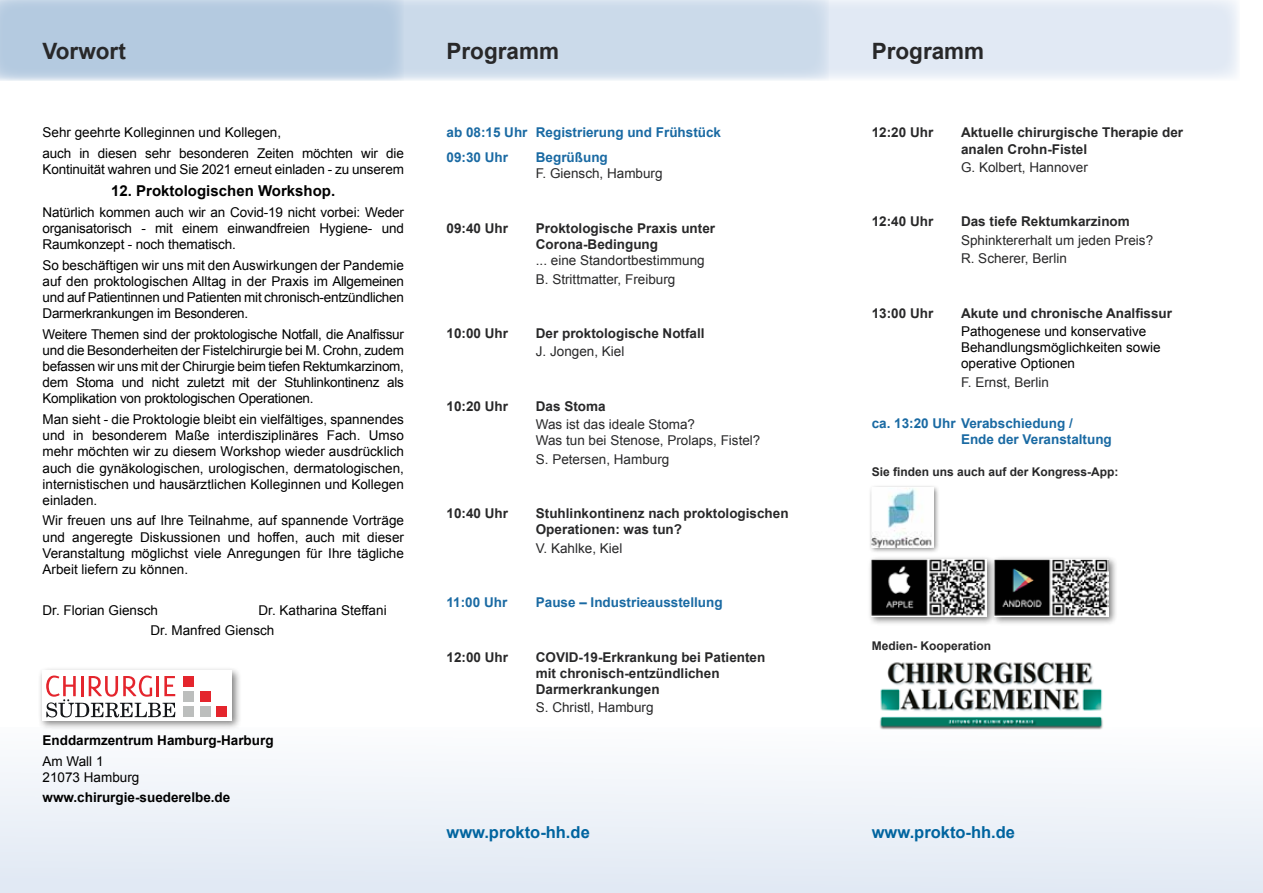
<style>
.page{position:relative;width:1263px;height:893px;background:#fff}
.page>*{position:absolute;margin:0;border:0;box-sizing:border-box;transform-origin:0 0}
.t1{font:700 22.5px "Arial";color:#282829}
.t2{font:700 16.5px "Arial";color:#00649f}
.t3{font:700 15px "Arial";color:#000}
.t4{font:13.5px/16.2px "Arial";color:#000;text-align:justify}
.t5{font:700 13.5px/16.2px "Arial";color:#282829}
.t6{font:13.5px/18.3px "Arial";color:#282829}
.t7{font:700 13.5px/24.8px "Arial";color:#1a6aa3}
.t8{font:700 13.5px "Arial";color:#000}
.t9{font:700 12px "Arial";color:#282829}
</style>
<div class="page">
<div style="left:0;top:0;width:1239px;height:81px;background:#e1e9f4"></div>
<div style="left:0;top:0;width:829px;height:81px;background:#cbdaea"></div>
<div style="left:0;top:0;width:404px;height:81px;background:#b4cae0"></div>
<div style="left:0;top:727px;width:1263px;height:166px;background:linear-gradient(to right,#edf2f8,#eff3f9)"></div>
<div style="left:38px;top:666px;width:204px;height:65px;background:#000;opacity:.5"></div>
<div style="left:43px;top:671px;width:189px;height:50px;background:#fff"></div>
<svg style="left:46px;top:675px;width:129px;height:42px"></svg>
<div style="left:183px;top:676px;width:11px;height:10px;background:#e4252d"></div>
<div style="left:183px;top:691px;width:11px;height:10px;background:#bcbebd"></div>
<div style="left:183px;top:706px;width:11px;height:11px;background:#bcbebd"></div>
<div style="left:200px;top:691px;width:10px;height:11px;background:#e4252d"></div>
<div style="left:200px;top:706px;width:10px;height:11px;background:#bcbebd"></div>
<div style="left:216px;top:706px;width:11px;height:11px;background:#e4252d"></div>
<div style="left:868px;top:484px;width:73px;height:70px;background:#000;opacity:.5"></div>
<img style="left:872px;top:488px;width:61px;height:59px">
<div style="left:867px;top:555px;width:129px;height:70px;background:#000;opacity:.5"></div>
<img style="left:872px;top:560px;width:115px;height:57px">
<div style="left:990px;top:555px;width:128px;height:70px;background:#000;opacity:.5"></div>
<img style="left:994px;top:560px;width:115px;height:57px">
<img style="left:872px;top:662px;width:240px;height:67px">
<h1 class="t1" style="left:43px;top:36px;width:85px">Vorwort</h1>
<h1 class="t1" style="left:446px;top:36px;width:114px">Programm</h1>
<h1 class="t1" style="left:872px;top:36px;width:114px">Programm</h1>
<p class="t4" style="left:43px;top:123px;width:363px;line-height:20.4px">Sehr geehrte Kolleginnen und Kollegen,<br>auch in diesen sehr besonderen Zeiten möchten wir die</p>
<p class="t4" style="left:43px;top:161px;width:363px">Kontinuität wahren und Sie 2021 erneut einladen - zu unserem</p>
<p class="t3" style="left:111px;top:181px;width:225px">12. Proktologischen Workshop.</p>
<p class="t4" style="left:43px;top:204px;width:363px">Natürlich kommen auch wir an Covid-19 nicht vorbei: Weder organisatorisch - mit einem einwandfreien Hygiene- und Raumkonzept - noch thematisch.</p>
<p class="t4" style="left:43px;top:257px;width:363px">So beschäftigen wir uns mit den Auswirkungen der Pandemie auf den proktologischen Alltag in der Praxis im Allgemeinen und auf Patientinnen und Patienten mit chronisch-entzündlichen Darmerkrankungen im Besonderen.</p>
<p class="t4" style="left:43px;top:326px;width:363px">Weitere Themen sind der proktologische Notfall, die Analfissur und die Besonderheiten der Fistelchirurgie bei M. Crohn, zudem befassen wir uns mit der Chirurgie beim tiefen Rektumkarzinom, dem Stoma und nicht zuletzt mit der Stuhlinkontinenz als Komplikation von proktologischen Operationen.</p>
<p class="t4" style="left:43px;top:411px;width:363px">Man sieht - die Proktologie bleibt ein vielfältiges, spannendes und in besonderem Maße interdisziplinäres Fach. Umso mehr möchten wir zu diesem Workshop wieder ausdrücklich auch die gynäkologischen, urologischen, dermatologischen, internistischen und hausärztlichen Kolleginnen und Kollegen einladen.</p>
<p class="t4" style="left:43px;top:513px;width:363px">Wir freuen uns auf Ihre Teilnahme, auf spannende Vorträge und angeregte Diskussionen und hoffen, auch mit dieser Veranstaltung möglichst viele Anregungen für Ihre tägliche Arbeit liefern zu können.</p>
<p class="t4" style="left:43px;top:602px;width:117px">Dr. Florian Giensch</p>
<p class="t4" style="left:151px;top:600px;width:238px;line-height:20.4px;text-indent:108px">Dr. Katharina Steffani<br>Dr. Manfred Giensch</p>
<p class="t8" style="left:43px;top:731px;width:233px">Enddarmzentrum Hamburg-Harburg</p>
<p class="t4" style="left:43px;top:753px;width:98px">Am Wall 1<br>21073 Hamburg</p>
<p class="t8" style="left:43px;top:789px;width:189px">www.chirurgie-suederelbe.de</p>
<p class="t7" style="left:446px;top:121px;width:276px">ab 08:15 Uhr Registrierung und Frühstück<br>09:30 Uhr</p>
<p class="t7" style="left:536px;top:145px;width:73px">Begrüßung</p>
<p class="t6" style="left:536px;top:165px;width:128px">F. Giensch, Hamburg</p>
<p class="t5" style="left:446px;top:220px;width:63px">09:40 Uhr</p>
<p class="t5" style="left:536px;top:220px;width:181px">Proktologische Praxis unter<br>Corona-Bedingung</p>
<p class="t6" style="left:536px;top:251px;width:170px">... eine Standortbestimmung<br>B. Strittmatter, Freiburg</p>
<p class="t5" style="left:446px;top:326px;width:63px">10:00 Uhr</p>
<p class="t5" style="left:536px;top:326px;width:170px">Der proktologische Notfall</p>
<p class="t6" style="left:536px;top:343px;width:90px">J. Jongen, Kiel</p>
<p class="t5" style="left:446px;top:398px;width:63px">10:20 Uhr</p>
<p class="t5" style="left:536px;top:398px;width:71px">Das Stoma</p>
<p class="t6" style="left:536px;top:416px;width:226px;line-height:16.2px">Was ist das ideale Stoma?<br>Was tun bei Stenose, Prolaps, Fistel?</p>
<p class="t6" style="left:536px;top:450px;width:135px">S. Petersen, Hamburg</p>
<p class="t5" style="left:446px;top:506px;width:63px">10:40 Uhr</p>
<p class="t5" style="left:536px;top:506px;width:254px">Stuhlinkontinenz nach proktologischen<br>Operationen: was tun?</p>
<p class="t6" style="left:536px;top:539px;width:88px">V. Kahlke, Kiel</p>
<p class="t7" style="left:446px;top:590px;width:62px">11:00 Uhr</p>
<p class="t7" style="left:536px;top:590px;width:188px">Pause – Industrieausstellung</p>
<p class="t5" style="left:446px;top:649px;width:63px">12:00 Uhr</p>
<p class="t5" style="left:536px;top:649px;width:231px">COVID-19-Erkrankung bei Patienten mit chronisch-entzündlichen<br>Darmerkrankungen</p>
<p class="t6" style="left:536px;top:699px;width:119px">S. Christl, Hamburg</p>
<p class="t5" style="left:872px;top:125px;width:63px">12:20 Uhr</p>
<p class="t5" style="left:961px;top:125px;width:224px">Aktuelle chirurgische Therapie der analen Crohn-Fistel</p>
<p class="t6" style="left:961px;top:158px;width:128px">G. Kolbert, Hannover</p>
<p class="t5" style="left:872px;top:214px;width:63px">12:40 Uhr</p>
<p class="t5" style="left:961px;top:214px;width:170px">Das tiefe Rektumkarzinom</p>
<p class="t6" style="left:961px;top:231px;width:194px">Sphinktererhalt um jeden Preis?<br>R. Scherer, Berlin</p>
<p class="t5" style="left:872px;top:305px;width:63px">13:00 Uhr</p>
<p class="t5" style="left:961px;top:305px;width:213px">Akute und chronische Analfissur</p>
<p class="t4" style="left:961px;top:323px;width:201px;text-align:left">Pathogenese und konservative<br>Behandlungsmöglichkeiten sowie operative Optionen</p>
<p class="t6" style="left:961px;top:373px;width:89px">F. Ernst, Berlin</p>
<p class="t7" style="left:961px;top:416px;width:152px;line-height:16.2px;text-indent:-89px">ca. 13:20 Uhr Verabschiedung /<br>Ende der Veranstaltung</p>
<p class="t9" style="left:872px;top:464px;width:248px">Sie finden uns auch auf der Kongress-App:</p>
<p class="t9" style="left:872px;top:638px;width:121px">Medien- Kooperation</p>
<p class="t2" style="left:446px;top:821px;width:145px">www.prokto-hh.de</p>
<p class="t2" style="left:872px;top:821px;width:145px">www.prokto-hh.de</p>
</div>
